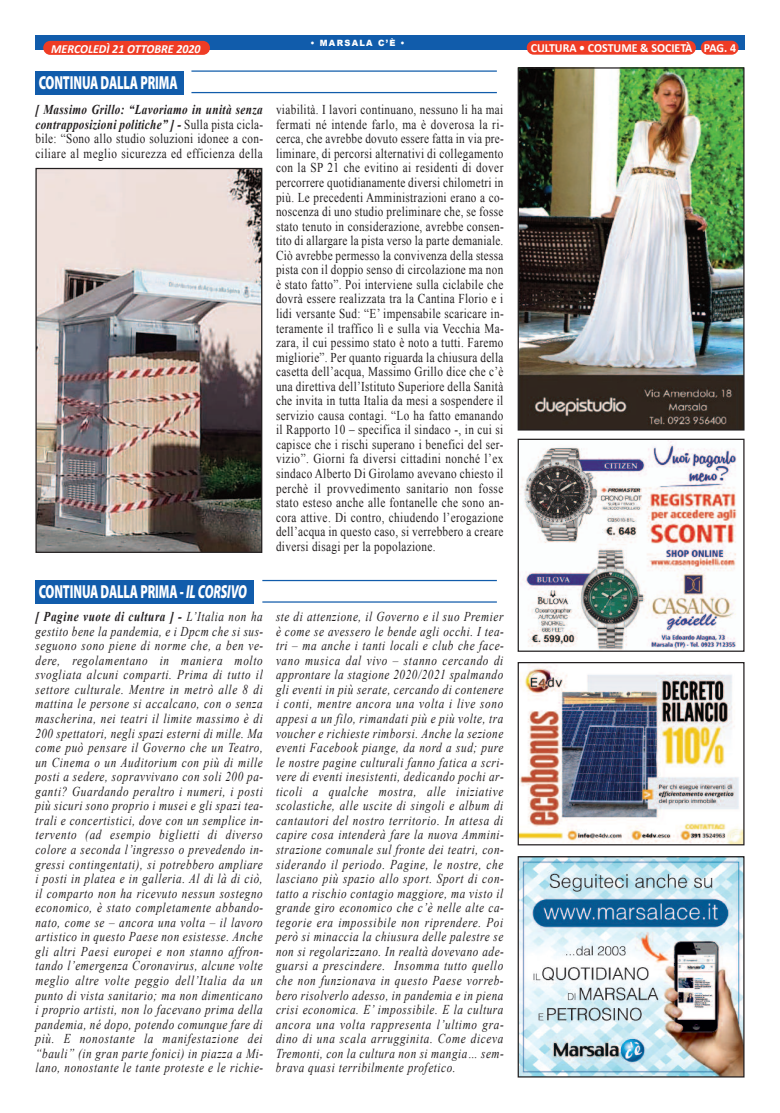
<style>
.page{position:relative;width:780px;height:1113px;background:#fff}
.page>*{position:absolute;margin:0;border:0;box-sizing:border-box;transform-origin:0 0}
.t1{font:900 18.88px "Myriad Pro";letter-spacing:-.01em;color:#fff;scale:.65 1}
.t2{font:italic 13.5px/14.5px "Times New Roman";letter-spacing:.05em;color:#231f20;text-align:justify;scale:.83 1}
.t3{font:13.5px/14.5px "Times New Roman";letter-spacing:.03em;color:#231f20;text-align:justify;scale:.83 1}
.t4{font:700 12.38px "Calibri";color:#fff;scale:.96 1}
.t5{font:italic 700 12.38px "Calibri";color:#fff;scale:.96 1}
.t6{font:900 8.62px "Arial";letter-spacing:.15em;color:#fff;scale:.96 1}
.s1{font-weight:700;font-style:italic}
.s2{font-style:italic}
.s3{font-weight:700}
</style>
<div class="page">
<div style="left:35px;top:35px;width:709px;height:14px;background:#115cab"></div>
<div style="left:700px;top:41px;width:38px;height:14px;background:#ef3c25;border-radius:7px"></div>
<div style="left:43px;top:41px;width:167px;height:14px;background:#ef3c25;border-radius:7px"></div>
<div style="left:526px;top:41px;width:169px;height:14px;background:#ef3c25;border-radius:7px"></div>
<div style="left:35px;top:580px;width:219px;height:24px;background:#115cab"></div>
<hr style="left:262px;top:580px;width:235px;height:1px;background:#115cab">
<hr style="left:262px;top:601px;width:235px;height:1px;background:#115cab">
<div style="left:35px;top:71px;width:149px;height:23px;background:#115cab"></div>
<hr style="left:191px;top:70px;width:306px;height:2px;background:#115cab">
<hr style="left:191px;top:92px;width:306px;height:1px;background:#115cab">
<img style="left:519px;top:69px;width:223px;height:359px">
<div style="left:517px;top:67px;width:227px;height:363px;border:1px solid #231f20"></div>
<img style="left:37px;top:170px;width:223px;height:381px">
<div style="left:35px;top:168px;width:227px;height:385px;border:1px solid #231f20"></div>
<img style="left:519px;top:441px;width:218px;height:209px">
<div style="left:517px;top:439px;width:227px;height:213px;border:1px solid #231f20"></div>
<img style="left:519px;top:664px;width:223px;height:179px">
<div style="left:517px;top:662px;width:227px;height:183px;border:1px solid #231f20"></div>
<img style="left:519px;top:858px;width:223px;height:217px">
<div style="left:517px;top:856px;width:227px;height:221px;border:1px solid #231f20"></div>
<p class="t6" style="left:310px;top:36px;width:100px">• MARSALA C’È •</p>
<p class="t5" style="left:51px;top:44px;width:157px">MERCOLEDÌ 21 OTTOBRE 2020</p>
<p class="t4" style="left:530px;top:43px;width:215px">CULTURA • COSTUME &amp; SOCIETÀ PAG. 4</p>
<h1 class="t1" style="left:39px;top:75px;width:215px">CONTINUA DALLA PRIMA</h1>
<p class="t3" style="left:35px;top:102px;width:276px"><span class="s1">[ Massimo Grillo: “Lavoriamo in unità senza contrapposizioni politiche” ] -</span> Sulla pista cicla&shy;bile: “Sono allo studio soluzioni idonee a con&shy;ciliare al meglio sicurezza ed efficienza della</p>
<p class="t3" style="left:276px;top:102px;width:276px">viabilità. I lavori continuano, nessuno li ha mai fermati né intende farlo, ma è doverosa la ri&shy;cerca, che avrebbe dovuto essere fatta in via pre&shy;liminare, di percorsi alternativi di collegamento con la SP 21 che evitino ai residenti di dover percorrere quotidianamente diversi chilometri in più. Le precedenti Amministrazioni erano a co&shy;noscenza di uno studio preliminare che, se fosse stato tenuto in considerazione, avrebbe consen&shy;tito di allargare la pista verso la parte demaniale.<br>Ciò avrebbe permesso la convivenza della stessa pista con il doppio senso di circolazione ma non è stato fatto”. Poi interviene sulla ciclabile che dovrà essere realizzata tra la Cantina Florio e i lidi versante Sud: “E’ impensabile scaricare in&shy;teramente il traffico lì e sulla via Vecchia Ma&shy;zara, il cui pessimo stato è noto a tutti. Faremo migliorie”. Per quanto riguarda la chiusura della casetta dell’acqua, Massimo Grillo dice che c’è una direttiva dell’Istituto Superiore della Sanità che invita in tutta Italia da mesi a sospendere il servizio causa contagi. “Lo ha fatto emanando il Rapporto 10 – specifica il sindaco -, in cui si capisce che i rischi superano i benefici del ser&shy;vizio”. Giorni fa diversi cittadini nonché l’ex sindaco Alberto Di Girolamo avevano chiesto il perchè il provvedimento sanitario non fosse stato esteso anche alle fontanelle che sono an&shy;cora attive. Di contro, chiudendo l’erogazione dell’acqua in questo caso, si verrebbero a creare diversi disagi per la popolazione.</p>
<h1 class="t1" style="left:39px;top:585px;width:322px">CONTINUA DALLA PRIMA - <span class="s2">IL CORSIVO</span></h1>
<p class="t2" style="left:35px;top:609px;width:276px"><span class="s3">[ Pagine vuote di cultura ] -</span> L’Italia non ha gestito bene la pandemia, e i Dpcm che si sus&shy;seguono sono piene di norme che, a ben ve&shy;dere, regolamentano in maniera molto svogliata alcuni comparti. Prima di tutto il settore culturale. Mentre in metrò alle 8 di mattina le persone si accalcano, con o senza mascherina, nei teatri il limite massimo è di 200 spettatori, negli spazi esterni di mille. Ma come può pensare il Governo che un Teatro, un Cinema o un Auditorium con più di mille posti a sedere, sopravvivano con soli 200 pa&shy;ganti? Guardando peraltro i numeri, i posti più sicuri sono proprio i musei e gli spazi tea&shy;trali e concertistici, dove con un semplice in&shy;tervento (ad esempio biglietti di diverso colore a seconda l’ingresso o prevedendo in&shy;gressi contingentati), si potrebbero ampliare i posti in platea e in galleria. Al di là di ciò, il comparto non ha ricevuto nessun sostegno economico, è stato completamente abbando&shy;nato, come se – ancora una volta – il lavoro artistico in questo Paese non esistesse. Anche gli altri Paesi europei e non stanno affron&shy;tando l’emergenza Coronavirus, alcune volte meglio altre volte peggio dell’Italia da un punto di vista sanitario; ma non dimenticano i proprio artisti, non lo facevano prima della pandemia, né dopo, potendo comunque fare di più. E nonostante la manifestazione dei “bauli” (in gran parte fonici) in piazza a Mi&shy;lano, nonostante le tante proteste e le richie-</p>
<p class="t2" style="left:276px;top:609px;width:276px">ste di attenzione, il Governo e il suo Premier è come se avessero le bende agli occhi. I tea&shy;tri – ma anche i tanti locali e club che face&shy;vano musica dal vivo – stanno cercando di approntare la stagione 2020/2021 spalmando gli eventi in più serate, cercando di contenere i conti, mentre ancora una volta i live sono appesi a un filo, rimandati più e più volte, tra voucher e richieste rimborsi. Anche la sezione eventi Facebook piange, da nord a sud; pure le nostre pagine culturali fanno fatica a scri&shy;vere di eventi inesistenti, dedicando pochi ar&shy;ticoli a qualche mostra, alle iniziative scolastiche, alle uscite di singoli e album di cantautori del nostro territorio. In attesa di capire cosa intenderà fare la nuova Ammini&shy;strazione comunale sul fronte dei teatri, con&shy;siderando il periodo. Pagine, le nostre, che lasciano più spazio allo sport. Sport di con&shy;tatto a rischio contagio maggiore, ma visto il grande giro economico che c’è nelle alte ca&shy;tegorie era impossibile non riprendere. Poi però si minaccia la chiusura delle palestre se non si regolarizzano. In realtà dovevano ade&shy;guarsi a prescindere. Insomma tutto quello che non funzionava in questo Paese vorreb&shy;bero risolverlo adesso, in pandemia e in piena crisi economica. E’ impossibile. E la cultura ancora una volta rappresenta l’ultimo gra&shy;dino di una scala arrugginita. Come diceva Tremonti, con la cultura non si mangia… sem&shy;brava quasi terribilmente profetico.</p>
</div>
